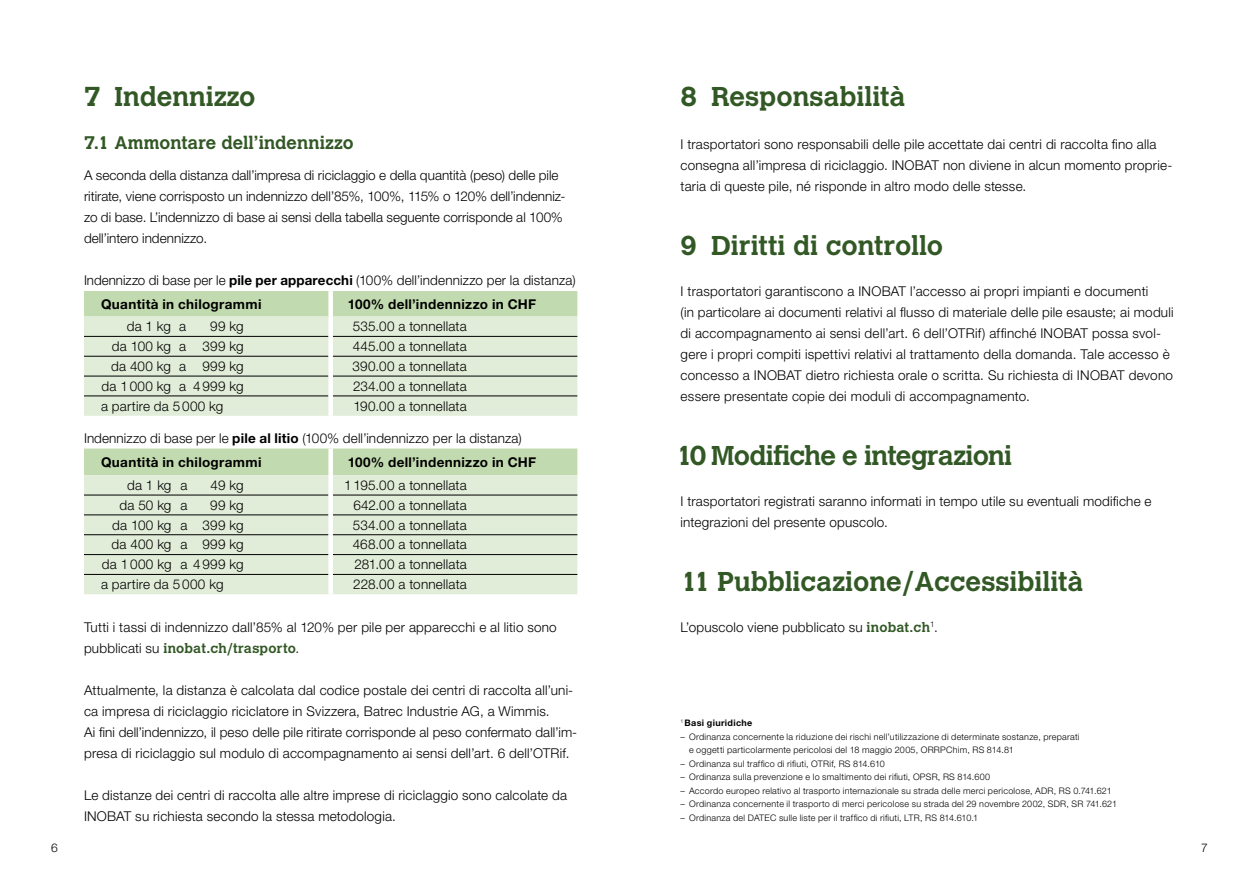
<style>
.page{position:relative;width:1259px;height:893px;background:#fff}
.page>*{position:absolute;margin:0;border:0;box-sizing:border-box;transform-origin:0 0}
.t1{font:700 27px "Calvert MT Std";color:#325825}
.t2{font:700 27px "Calvert MT Std";letter-spacing:-.025em;color:#325825}
.t3{font:700 18px "Calvert MT Std";color:#325825}
.t4{font:300 13.5px/21px "Helvetica Neue LT Std";letter-spacing:.015em;color:#000}
.t5{font:700 13.5px "Helvetica Neue LT Std";letter-spacing:.025em;color:#000}
.t6{font:700 13.5px "Calvert MT Std";letter-spacing:.02em;color:#325825}
.t7{font:300 12px "Helvetica Neue LT Std";color:#000}
.t8{font:300 9px/13.5px "Helvetica Neue LT Std";letter-spacing:.03em;color:#000}
.t9{font:700 9px "Helvetica Neue LT Std";letter-spacing:.035em;color:#000}
.s1{font-weight:700}
.s2{font-family:"Helvetica Neue LT Std";font-weight:300;color:#000}
.s3{font-family:"Calvert MT Std";font-weight:700;color:#325825}
</style>
<div class="page">
<div style="left:84px;top:291px;width:493px;height:26px;background:#c2daaf"></div>
<div style="left:84px;top:317px;width:493px;height:99px;background:#e2edd9"></div>
<hr style="left:84px;top:336px;width:244px;height:1px;background:#000">
<hr style="left:333px;top:336px;width:244px;height:1px;background:#000">
<hr style="left:84px;top:356px;width:244px;height:1px;background:#000">
<hr style="left:333px;top:356px;width:244px;height:1px;background:#000">
<hr style="left:84px;top:376px;width:244px;height:1px;background:#000">
<hr style="left:333px;top:376px;width:244px;height:1px;background:#000">
<hr style="left:84px;top:396px;width:244px;height:1px;background:#000">
<hr style="left:333px;top:396px;width:244px;height:1px;background:#000">
<div style="left:328px;top:291px;width:5px;height:26px;background:#fff"></div>
<div style="left:328px;top:317px;width:5px;height:19px;background:#fff"></div>
<div style="left:328px;top:336px;width:5px;height:20px;background:#fff"></div>
<div style="left:328px;top:356px;width:5px;height:20px;background:#fff"></div>
<div style="left:328px;top:376px;width:5px;height:20px;background:#fff"></div>
<div style="left:328px;top:396px;width:5px;height:20px;background:#fff"></div>
<div style="left:84px;top:448px;width:493px;height:27px;background:#c2daaf"></div>
<div style="left:84px;top:475px;width:493px;height:119px;background:#e2edd9"></div>
<hr style="left:84px;top:495px;width:244px;height:1px;background:#000">
<hr style="left:333px;top:495px;width:244px;height:1px;background:#000">
<hr style="left:84px;top:515px;width:244px;height:1px;background:#000">
<hr style="left:333px;top:515px;width:244px;height:1px;background:#000">
<hr style="left:84px;top:534px;width:244px;height:1px;background:#000">
<hr style="left:333px;top:534px;width:244px;height:1px;background:#000">
<hr style="left:84px;top:554px;width:244px;height:1px;background:#000">
<hr style="left:333px;top:554px;width:244px;height:1px;background:#000">
<hr style="left:84px;top:574px;width:244px;height:1px;background:#000">
<hr style="left:333px;top:574px;width:244px;height:1px;background:#000">
<div style="left:328px;top:449px;width:5px;height:26px;background:#fff"></div>
<div style="left:328px;top:475px;width:5px;height:20px;background:#fff"></div>
<div style="left:328px;top:495px;width:5px;height:20px;background:#fff"></div>
<div style="left:328px;top:515px;width:5px;height:20px;background:#fff"></div>
<div style="left:328px;top:535px;width:5px;height:20px;background:#fff"></div>
<div style="left:328px;top:555px;width:5px;height:19px;background:#fff"></div>
<div style="left:328px;top:574px;width:5px;height:20px;background:#fff"></div>
<h1 class="t1" style="left:84px;top:80px;width:173px">7 Indennizzo</h1>
<h2 class="t3" style="left:84px;top:131px;width:271px">7.1 Ammontare dell’indennizzo</h2>
<p class="t4" style="left:84px;top:164px;width:483px">A seconda della distanza dall’impresa di riciclaggio e della quantità (peso) delle pile ritirate, viene corrisposto un indennizzo dell’85%, 100%, 115% o 120% dell’indenniz&shy;zo di base. L’indennizzo di base ai sensi della tabella seguente corrisponde al 100% dell’intero indennizzo.</p>
<p class="t4" style="left:101px;top:268px;width:476px;line-height:23.5px;text-indent:-17px">Indennizzo di base per le <span class="s1">pile per apparecchi</span> (100% dell’indennizzo per la distanza)<br><span class="s1">Quantità in chilogrammi</span></p>
<p class="t5" style="left:348px;top:295px;width:190px">100% dell’indennizzo in CHF</p>
<p class="t4" style="left:127px;top:316px;width:61px">da 1 kg a</p>
<p class="t4" style="left:210px;top:316px;width:35px">99 kg</p>
<p class="t4" style="left:353px;top:316px;width:115px">535.00 a tonnellata</p>
<p class="t4" style="left:112px;top:336px;width:133px">da 100 kg a 399 kg</p>
<p class="t4" style="left:353px;top:336px;width:116px">445.00 a tonnellata</p>
<p class="t4" style="left:111px;top:355px;width:134px">da 400 kg a 999 kg</p>
<p class="t4" style="left:352px;top:355px;width:116px">390.00 a tonnellata</p>
<p class="t4" style="left:102px;top:375px;width:143px">da 1000 kg a 4999 kg</p>
<p class="t4" style="left:353px;top:375px;width:115px">234.00 a tonnellata</p>
<p class="t4" style="left:101px;top:395px;width:124px">a partire da 5000 kg</p>
<p class="t4" style="left:353px;top:395px;width:115px">190.00 a tonnellata</p>
<p class="t4" style="left:101px;top:425px;width:422px;line-height:24.2px;text-indent:-17px">Indennizzo di base per le <span class="s1">pile al litio</span> (100% dell’indennizzo per la distanza)<br><span class="s1">Quantità in chilogrammi</span></p>
<p class="t5" style="left:348px;top:453px;width:190px">100% dell’indennizzo in CHF</p>
<p class="t4" style="left:127px;top:474px;width:62px">da 1 kg a</p>
<p class="t4" style="left:210px;top:474px;width:35px">49 kg</p>
<p class="t4" style="left:344px;top:474px;width:124px">1195.00 a tonnellata</p>
<p class="t4" style="left:119px;top:494px;width:70px">da 50 kg a</p>
<p class="t4" style="left:210px;top:494px;width:35px">99 kg</p>
<p class="t4" style="left:353px;top:494px;width:115px">642.00 a tonnellata</p>
<p class="t4" style="left:112px;top:514px;width:133px">da 100 kg a 399 kg</p>
<p class="t4" style="left:353px;top:514px;width:115px">534.00 a tonnellata</p>
<p class="t4" style="left:112px;top:534px;width:134px">da 400 kg a 999 kg</p>
<p class="t4" style="left:353px;top:534px;width:116px">468.00 a tonnellata</p>
<p class="t4" style="left:102px;top:554px;width:143px">da 1000 kg a 4999 kg</p>
<p class="t4" style="left:354px;top:554px;width:114px">281.00 a tonnellata</p>
<p class="t4" style="left:101px;top:574px;width:124px">a partire da 5000 kg</p>
<p class="t4" style="left:353px;top:574px;width:115px">228.00 a tonnellata</p>
<p class="t4" style="left:84px;top:616px;width:474px">Tutti i tassi di indennizzo dall’85% al 120% per pile per apparecchi e al litio sono</p>
<p class="t6" style="left:84px;top:639px;width:217px"><span class="s2">pubblicati su</span> inobat.ch/trasporto<span class="s2">.</span></p>
<p class="t4" style="left:84px;top:679px;width:495px">Attualmente, la distanza è calcolata dal codice postale dei centri di raccolta all’uni&shy;ca impresa di riciclaggio riciclatore in Svizzera, Batrec Industrie AG, a Wimmis.<br>Ai fini dell’indennizzo, il peso delle pile ritirate corrisponde al peso confermato dall’im&shy;presa di riciclaggio sul modulo di accompagnamento ai sensi dell’art. 6 dell’OTRif.</p>
<p class="t4" style="left:84px;top:784px;width:484px">Le distanze dei centri di raccolta alle altre imprese di riciclaggio sono calcolate da<br>INOBAT su richiesta secondo la stessa metodologia.</p>
<h1 class="t1" style="left:680px;top:80px;width:226px">8 Responsabilità</h1>
<p class="t4" style="left:680px;top:133px;width:493px">I trasportatori sono responsabili delle pile accettate dai centri di raccolta fino alla consegna all’impresa di riciclaggio. INOBAT non diviene in alcun momento proprie&shy;taria di queste pile, né risponde in altro modo delle stesse.</p>
<h1 class="t1" style="left:680px;top:228px;width:264px">9 Diritti di controllo</h1>
<p class="t4" style="left:680px;top:280px;width:494px">I trasportatori garantiscono a INOBAT l’accesso ai propri impianti e documenti<br>(in particolare ai documenti relativi al flusso di materiale delle pile esauste; ai moduli di accompagnamento ai sensi dell’art. 6 dell’OTRif) affinché INOBAT possa svol&shy;gere i propri compiti ispettivi relativi al trattamento della domanda. Tale accesso è concesso a INOBAT dietro richiesta orale o scritta. Su richiesta di INOBAT devono essere presentate copie dei moduli di accompagnamento.</p>
<h1 class="t2" style="left:676px;top:438px;width:338px">10 Modifiche e integrazioni</h1>
<p class="t4" style="left:680px;top:490px;width:472px">I trasportatori registrati saranno informati in tempo utile su eventuali modifiche e integrazioni del presente opuscolo.</p>
<h1 class="t1" style="left:680px;top:564px;width:404px">11 Pubblicazione/Accessibilità</h1>
<p class="t4" style="left:680px;top:616px;width:259px">L’opuscolo viene pubblicato su <span class="s3">inobat.ch</span><sup>1</sup>.</p>
<p class="t9" style="left:680px;top:717px;width:73px"><sup>1</sup> Basi giuridiche</p>
<p class="t8" style="left:689px;top:729px;width:392px;text-indent:-9px">– Ordinanza concernente la riduzione dei rischi nell’utilizzazione di determinate sostanze, preparati e oggetti particolarmente pericolosi del 18 maggio 2005, ORRPChim, RS 814.81</p>
<p class="t8" style="left:680px;top:756px;width:206px">– Ordinanza sul traffico di rifiuti, OTRif, RS 814.610</p>
<p class="t8" style="left:680px;top:770px;width:311px">– Ordinanza sulla prevenzione e lo smaltimento dei rifiuti, OPSR, RS 814.600</p>
<p class="t8" style="left:680px;top:783px;width:433px">– Accordo europeo relativo al trasporto internazionale su strada delle merci pericolose, ADR, RS 0.741.621</p>
<p class="t8" style="left:680px;top:797px;width:438px">– Ordinanza concernente il trasporto di merci pericolose su strada del 29 novembre 2002, SDR, SR 741.621</p>
<p class="t8" style="left:680px;top:810px;width:299px">– Ordinanza del DATEC sulle liste per il traffico di rifiuti, LTR, RS 814.610.1</p>
<p class="t7" style="left:51px;top:840px;width:8px">6</p>
<p class="t7" style="left:1201px;top:840px;width:8px">7</p>
</div>
